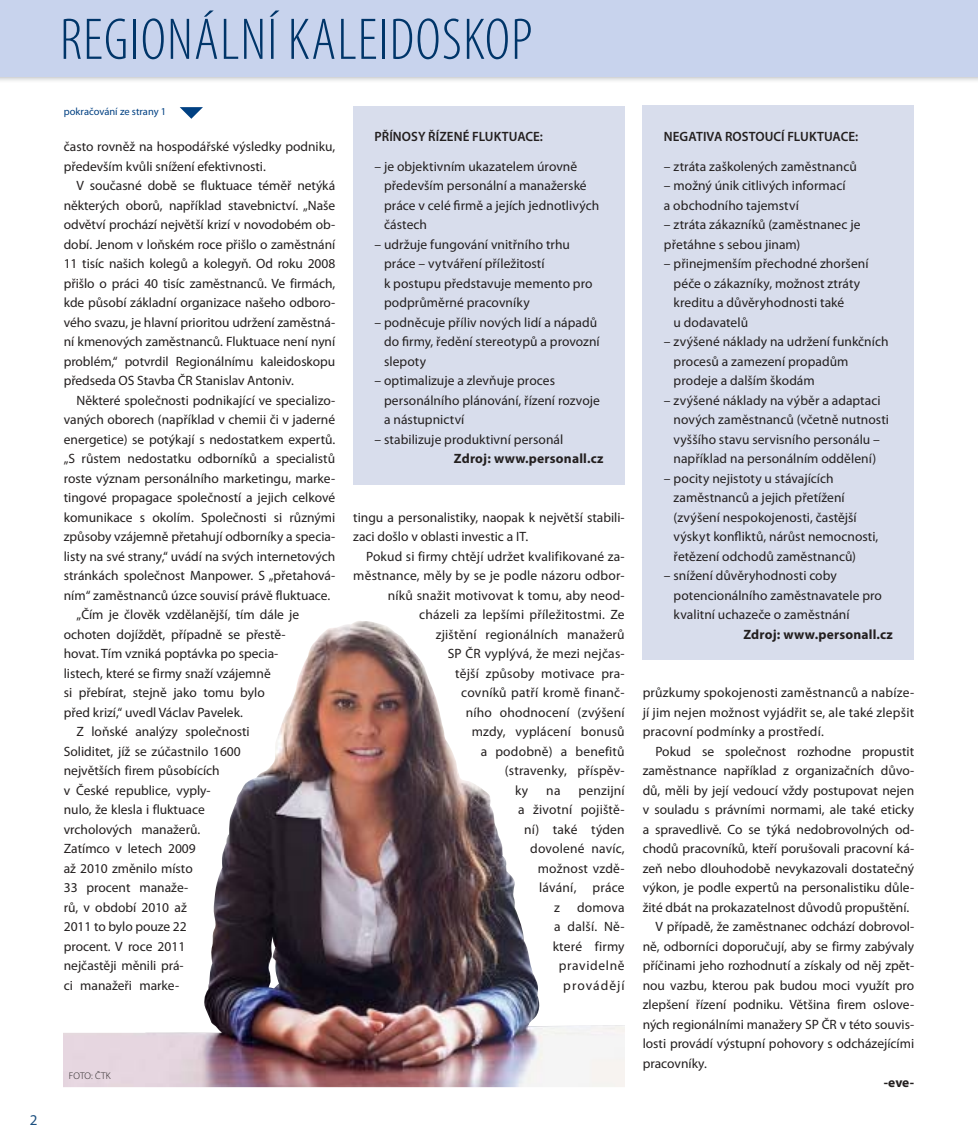
<style>
.page{position:relative;width:978px;height:1148px;background:#fff}
.page>*{position:absolute;margin:0;border:0;box-sizing:border-box;transform-origin:0 0}
.t1{font:300 condensed 59.25px "Myriad Pro";letter-spacing:.02em;color:#003569}
.t2{font:15px "Myriad Pro";color:#1c4f7f}
.t3{font:13.5px/19.5px "Myriad Pro";color:#231f1f}
.t4{font:700 13.5px "Myriad Pro";letter-spacing:.015em;color:#231f1f}
.t5{font:600 13.5px "Myriad Pro";letter-spacing:.005em;color:#231f1f}
.t6{font:10.5px "Myriad Pro";color:#004082}
.t7{font:300 9.75px "Myriad Pro";letter-spacing:.02em;color:#231f1f}
</style>
<div class="page">
<div style="left:0;top:0;width:978px;height:77px;background:#c8d3ed"></div>
<svg style="left:180px;top:107px;width:23px;height:12px"></svg>
<div style="left:643px;top:106px;width:271px;height:554px;background:#d8ddec"></div>
<div style="left:353px;top:106px;width:272px;height:378px;background:#d8ddec"></div>
<img style="left:64px;top:621px;width:561px;height:466px">
<p class="t2" style="left:30px;top:1113px;width:9px">2</p>
<h1 class="t1" style="left:60px;top:17px;width:474px">REGIONÁLNÍ KALEIDOSKOP</h1>
<p class="t6" style="left:64px;top:107px;width:104px">pokračování ze strany 1</p>
<p class="t3" style="left:64px;top:138px;width:273px">často rovněž na hospodářské výsledky podniku, především kvůli snížení efektivnosti.</p>
<p class="t3" style="left:64px;top:177px;width:273px;text-align:justify;text-indent:13px">V současné době se fluktuace téměř netýká některých oborů, například stavebnictví. „Naše odvětví prochází největší krizí v novodobém ob&shy;dobí. Jenom v loňském roce přišlo o zaměstnání 11 tisíc našich kolegů a kolegyň. Od roku 2008 přišlo o práci 40 tisíc zaměstnanců. Ve firmách, kde působí základní organizace našeho odboro&shy;vého svazu, je hlavní prioritou udržení zaměstná&shy;ní kmenových zaměstnanců. Fluktuace není nyní problém,“ potvrdil Regionálnímu kaleidoskopu předseda OS Stavba ČR Stanislav Antoniv.</p>
<p class="t3" style="left:77px;top:391px;width:260px">Některé společnosti podnikající ve specializo-</p>
<p class="t3" style="left:64px;top:411px;width:273px">vaných oborech (například v chemii či v jaderné</p>
<p class="t3" style="left:64px;top:430px;width:273px">energetice) se potýkají s nedostatkem expertů.</p>
<p class="t3" style="left:64px;top:450px;width:273px">„S růstem nedostatku odborníků a specialistů</p>
<p class="t3" style="left:64px;top:469px;width:273px">roste význam personálního marketingu, marke-</p>
<p class="t3" style="left:64px;top:489px;width:273px">tingové propagace společností a jejich celkové</p>
<p class="t3" style="left:64px;top:508px;width:273px">komunikace s okolím. Společnosti si různými</p>
<p class="t3" style="left:64px;top:528px;width:273px">způsoby vzájemně přetahují odborníky a specia-</p>
<p class="t3" style="left:64px;top:547px;width:273px">listy na své strany,“ uvádí na svých internetových</p>
<p class="t3" style="left:64px;top:567px;width:273px">stránkách společnost Manpower. S „přetahová-</p>
<p class="t3" style="left:64px;top:586px;width:268px">ním“ zaměstnanců úzce souvisí právě fluktuace.</p>
<p class="t3" style="left:77px;top:606px;width:224px">„Čím je člověk vzdělanější, tím dále je</p>
<p class="t3" style="left:64px;top:625px;width:223px">ochoten dojíždět, případně se přestě-</p>
<p class="t3" style="left:64px;top:645px;width:216px">hovat. Tím vzniká poptávka po specia-</p>
<p class="t3" style="left:64px;top:664px;width:208px">listech, které se firmy snaží vzájemně</p>
<p class="t3" style="left:64px;top:684px;width:203px">si přebírat, stejně jako tomu bylo</p>
<p class="t3" style="left:64px;top:703px;width:181px">před krizí,“ uvedl Václav Pavelek.</p>
<p class="t3" style="left:77px;top:723px;width:175px">Z loňské analýzy společnosti</p>
<p class="t3" style="left:64px;top:742px;width:179px">Soliditet, jíž se zúčastnilo 1600</p>
<p class="t3" style="left:64px;top:762px;width:158px">největších firem působících</p>
<p class="t3" style="left:64px;top:781px;width:149px">v České republice, vyply-</p>
<p class="t3" style="left:64px;top:801px;width:142px">nulo, že klesla i fluktuace</p>
<p class="t3" style="left:64px;top:820px;width:138px">vrcholových manažerů.</p>
<p class="t3" style="left:64px;top:840px;width:134px">Zatímco v letech 2009</p>
<p class="t3" style="left:64px;top:859px;width:131px">až 2010 změnilo místo</p>
<p class="t3" style="left:64px;top:879px;width:126px">33 procent manaže-</p>
<p class="t3" style="left:64px;top:898px;width:125px">rů, v období 2010 až</p>
<p class="t3" style="left:64px;top:918px;width:125px">2011 to bylo pouze 22</p>
<p class="t3" style="left:64px;top:937px;width:123px">procent. V roce 2011</p>
<p class="t3" style="left:64px;top:957px;width:122px">nejčastěji měnili prá-</p>
<p class="t3" style="left:64px;top:976px;width:117px">ci manažeři marke-</p>
<p class="t7" style="left:69px;top:1071px;width:43px">FOTO: ČTK</p>
<p class="t5" style="left:375px;top:131px;width:170px">PŘÍNOSY ŘÍZENÉ FLUKTUACE:</p>
<p class="t3" style="left:384px;top:157px;width:217px;text-indent:-10px">– je objektivním ukazatelem úrovně především personální a manažerské práce v celé firmě a jejích jednotlivých částech</p>
<p class="t3" style="left:384px;top:235px;width:210px;text-indent:-10px">– udržuje fungování vnitřního trhu práce – vytváření příležitostí<br>k postupu představuje memento pro podprůměrné pracovníky</p>
<p class="t3" style="left:384px;top:313px;width:217px;text-indent:-10px">– podněcuje příliv nových lidí a nápadů do firmy, ředění stereotypů a provozní slepoty</p>
<p class="t3" style="left:384px;top:372px;width:217px;text-indent:-10px">– optimalizuje a zlevňuje proces personálního plánování, řízení rozvoje a nástupnictví</p>
<p class="t3" style="left:375px;top:430px;width:190px">– stabilizuje produktivní personál</p>
<p class="t4" style="left:454px;top:453px;width:151px">Zdroj: www.personall.cz</p>
<p class="t3" style="left:353px;top:508px;width:273px">tingu a personalistiky, naopak k největší stabili&shy;zaci došlo v oblasti investic a IT.</p>
<p class="t3" style="left:366px;top:547px;width:260px">Pokud si firmy chtějí udržet kvalifikované za-</p>
<p class="t3" style="left:353px;top:567px;width:273px">městnance, měly by se je podle názoru odbor-</p>
<p class="t3" style="left:388px;top:586px;width:238px">níků snažit motivovat k tomu, aby neod-</p>
<p class="t3" style="left:419px;top:606px;width:207px">cházeli za lepšími příležitostmi. Ze</p>
<p class="t3" style="left:436px;top:625px;width:190px">zjištění regionálních manažerů</p>
<p class="t3" style="left:448px;top:645px;width:178px">SP ČR vyplývá, že mezi nejčas-</p>
<p class="t3" style="left:455px;top:664px;width:171px">tější způsoby motivace pra-</p>
<p class="t3" style="left:461px;top:684px;width:165px">covníků patří kromě finanč-</p>
<p class="t3" style="left:466px;top:703px;width:160px">ního ohodnocení (zvýšení</p>
<p class="t3" style="left:472px;top:723px;width:154px">mzdy, vyplácení bonusů</p>
<p class="t3" style="left:481px;top:742px;width:145px">a podobně) a benefitů</p>
<p class="t3" style="left:505px;top:762px;width:121px">(stravenky, příspěv-</p>
<p class="t3" style="left:515px;top:781px;width:15px">ky</p>
<p class="t3" style="left:546px;top:781px;width:16px">na</p>
<p class="t3" style="left:578px;top:781px;width:48px">penzijní</p>
<p class="t3" style="left:518px;top:801px;width:108px">a životní pojiště-</p>
<p class="t3" style="left:524px;top:820px;width:102px">ní) také týden</p>
<p class="t3" style="left:530px;top:840px;width:96px">dovolené navíc,</p>
<p class="t3" style="left:538px;top:859px;width:88px">možnost vzdě-</p>
<p class="t3" style="left:539px;top:879px;width:87px">lávání, práce</p>
<p class="t3" style="left:554px;top:898px;width:7px">z</p>
<p class="t3" style="left:553px;top:898px;width:73px;text-align:right">domova<br>a další. Ně&shy;které firmy pravidelně provádějí</p>
<p class="t5" style="left:664px;top:132px;width:196px">NEGATIVA ROSTOUCÍ FLUKTUACE:</p>
<p class="t3" style="left:664px;top:157px;width:194px">– ztráta zaškolených zaměstnanců</p>
<p class="t3" style="left:664px;top:177px;width:183px">– možný únik citlivých informací a obchodního tajemství</p>
<p class="t3" style="left:664px;top:216px;width:198px">– ztráta zákazníků (zaměstnanec je přetáhne s sebou jinam)</p>
<p class="t3" style="left:674px;top:255px;width:196px;text-indent:-10px">– přinejmenším přechodné zhoršení péče o zákazníky, možnost ztráty kreditu a důvěryhodnosti také<br>u dodavatelů</p>
<p class="t3" style="left:674px;top:333px;width:216px;text-indent:-10px">– zvýšené náklady na udržení funkčních procesů a zamezení propadům prodeje a dalším škodám</p>
<p class="t3" style="left:674px;top:391px;width:217px;text-indent:-10px">– zvýšené náklady na výběr a adaptaci nových zaměstnanců (včetně nutnosti vyššího stavu servisního personálu – například na personálním oddělení)</p>
<p class="t3" style="left:674px;top:469px;width:206px;text-indent:-10px">– pocity nejistoty u stávajících zaměstnanců a jejich přetížení (zvýšení nespokojenosti, častější výskyt konfliktů, nárůst nemocnosti, řetězení odchodů zaměstnanců)</p>
<p class="t3" style="left:674px;top:567px;width:210px;text-indent:-10px">– snížení důvěryhodnosti coby potencionálního zaměstnavatele pro kvalitní uchazeče o zaměstnání</p>
<p class="t4" style="left:743px;top:629px;width:151px">Zdroj: www.personall.cz</p>
<p class="t3" style="left:643px;top:684px;width:273px;text-align:justify">průzkumy spokojenosti zaměstnanců a nabíze&shy;jí jim nejen možnost vyjádřit se, ale také zlepšit pracovní podmínky a prostředí.</p>
<p class="t3" style="left:655px;top:742px;width:260px">Pokud se společnost rozhodne propustit</p>
<p class="t3" style="left:643px;top:762px;width:273px">zaměstnance například z organizačních důvo-</p>
<p class="t3" style="left:643px;top:781px;width:273px">dů, měli by její vedoucí vždy postupovat nejen</p>
<p class="t3" style="left:643px;top:801px;width:273px">v souladu s právními normami, ale také eticky</p>
<p class="t3" style="left:643px;top:820px;width:273px">a spravedlivě. Co se týká nedobrovolných od-</p>
<p class="t3" style="left:643px;top:840px;width:273px">chodů pracovníků, kteří porušovali pracovní ká-</p>
<p class="t3" style="left:643px;top:859px;width:273px">zeň nebo dlouhodobě nevykazovali dostatečný</p>
<p class="t3" style="left:643px;top:879px;width:273px">výkon, je podle expertů na personalistiku důle-</p>
<p class="t3" style="left:643px;top:898px;width:268px">žité dbát na prokazatelnost důvodů propuštění.</p>
<p class="t3" style="left:655px;top:918px;width:260px">V případě, že zaměstnanec odchází dobrovol-</p>
<p class="t3" style="left:643px;top:937px;width:273px">ně, odborníci doporučují, aby se firmy zabývaly</p>
<p class="t3" style="left:643px;top:957px;width:273px">příčinami jeho rozhodnutí a získaly od něj zpět-</p>
<p class="t3" style="left:643px;top:976px;width:273px">nou vazbu, kterou pak budou moci využít pro</p>
<p class="t3" style="left:643px;top:996px;width:273px">zlepšení řízení podniku. Většina firem oslove-</p>
<p class="t3" style="left:643px;top:1015px;width:273px">ných regionálními manažery SP ČR v této souvis-</p>
<p class="t3" style="left:643px;top:1035px;width:273px">losti provádí výstupní pohovory s odcházejícími</p>
<p class="t3" style="left:643px;top:1054px;width:66px">pracovníky.</p>
<p class="t4" style="left:884px;top:1077px;width:32px">-eve-</p>
</div>
